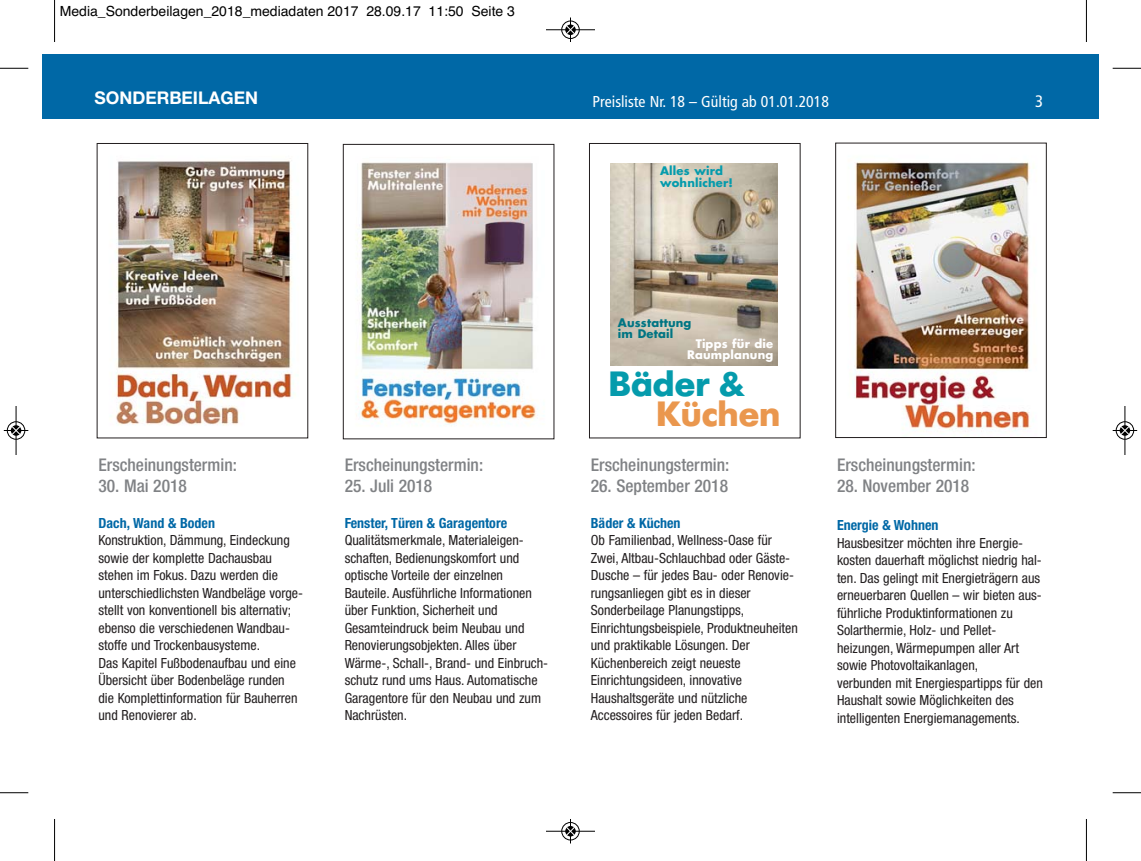
<style>
.page{position:relative;width:1141px;height:861px;background:#fff}
.page>*{position:absolute;margin:0;border:0;box-sizing:border-box;transform-origin:0 0}
.t1{font:700 36.75px "Futura SB";letter-spacing:-.01em;color:#059bac}
.t2{font:700 36.75px "Futura SB";letter-spacing:-.015em;color:#ea974e}
.t3{font:500 condensed 17.5px "Helvetica Neue";color:#808285}
.t4{font:700 17.5px "Helvetica Neue";color:#fff}
.t5{font:condensed 16.62px "Frutiger";color:#fff}
.t6{font:condensed 15.75px "Frutiger";color:#fff}
.t7{font:condensed 14px/17.5px "Helvetica Neue";color:#231f20}
.t8{font:14px "Helvetica";color:#000}
.t9{font:700 condensed 14px "Helvetica Neue";color:#0068a6}
.t10{font:700 condensed 14px "Helvetica Neue";color:#0068a6}
.t11{font:700 11.55px/10.8px "Futura";letter-spacing:.015em;color:#fff;text-align:right}
.t12{font:700 11.55px/11.7px "Futura";letter-spacing:.015em;color:#059bac}
.t13{font:700 11.55px/10.8px "Futura";letter-spacing:.015em;color:#007583}
</style>
<div class="page">
<img style="left:115px;top:160px;width:179px;height:266px">
<img style="left:356px;top:162px;width:182px;height:264px">
<div style="left:343px;top:144px;width:211px;height:295px;border:1px solid #231f20"></div>
<img style="left:848px;top:162px;width:183px;height:271px">
<div style="left:835px;top:143px;width:212px;height:295px;border:1px solid #231f20"></div>
<img style="left:610px;top:163px;width:167px;height:202px">
<div style="left:589px;top:143px;width:211px;height:295px;border:1px solid #231f20"></div>
<div style="left:42px;top:54px;width:1057px;height:65px;background:#0068a6"></div>
<hr style="left:54px;top:0;width:1px;height:42px;background:#000">
<svg style="left:0;top:68px;width:28px;height:1px"></svg>
<hr style="left:1086px;top:0;width:1px;height:42px;background:#000">
<svg style="left:1113px;top:68px;width:28px;height:1px"></svg>
<hr style="left:54px;top:819px;width:1px;height:42px;background:#000">
<svg style="left:0;top:792px;width:28px;height:1px"></svg>
<hr style="left:1086px;top:819px;width:1px;height:42px;background:#000">
<svg style="left:1113px;top:792px;width:28px;height:1px"></svg>
<div style="left:561px;top:20px;width:19px;height:19px;border:1px solid #fff;border-radius:50%"></div>
<hr style="left:546px;top:29px;width:49px;height:1px;background:#000">
<div style="left:562px;top:21px;width:17px;height:18px;border:1px solid #000;border-radius:50%"></div>
<svg style="left:566px;top:18px;width:9px;height:24px"></svg>
<div style="left:561px;top:822px;width:19px;height:18px;border:1px solid #fff;border-radius:50%"></div>
<hr style="left:546px;top:831px;width:49px;height:1px;background:#000">
<div style="left:562px;top:822px;width:17px;height:18px;border:1px solid #000;border-radius:50%"></div>
<svg style="left:566px;top:819px;width:9px;height:24px"></svg>
<div style="left:7px;top:421px;width:18px;height:19px;border:1px solid #fff;border-radius:50%"></div>
<hr style="left:16px;top:406px;width:1px;height:49px;background:#000">
<div style="left:7px;top:421px;width:18px;height:18px;border:1px solid #000;border-radius:50%"></div>
<svg style="left:4px;top:426px;width:24px;height:9px"></svg>
<div style="left:1116px;top:421px;width:18px;height:19px;border:1px solid #fff;border-radius:50%"></div>
<hr style="left:1125px;top:406px;width:1px;height:49px;background:#000">
<div style="left:1116px;top:421px;width:18px;height:18px;border:1px solid #000;border-radius:50%"></div>
<svg style="left:1113px;top:426px;width:24px;height:9px"></svg>
<p class="t8" style="left:60px;top:6px;width:457px">Media_Sonderbeilagen_2018_mediadaten 2017 28.09.17 11:50 Seite 3</p>
<p class="t4" style="left:95px;top:92px;width:165px">SONDERBEILAGEN</p>
<p class="t6" style="left:593px;top:96px;width:238px">Preisliste Nr. 18 – Gültig ab 01.01.2018</p>
<p class="t5" style="left:1035px;top:95px;width:9px">3</p>
<p class="t12" style="left:660px;top:166px;width:74px">Alles wird wohnlicher!</p>
<p class="t13" style="left:618px;top:318px;width:75px">Ausstattung im Detail</p>
<p class="t11" style="left:687px;top:339px;width:88px">Tipps für die<br>Raumplanung</p>
<p class="t3" style="left:98px;top:459px;width:140px">Erscheinungstermin:</p>
<p class="t3" style="left:98px;top:480px;width:90px">30. Mai 2018</p>
<p class="t9" style="left:98px;top:518px;width:118px">Dach, Wand &amp; Boden</p>
<p class="t7" style="left:98px;top:533px;width:206px">Konstruktion, Dämmung, Eindeckung sowie der komplette Dachausbau stehen im Fokus. Dazu werden die unterschiedlichsten Wandbeläge vorge&shy;stellt von konventionell bis alternativ; ebenso die verschiedenen Wandbau&shy;stoffe und Trockenbausysteme.<br>Das Kapitel Fußbodenaufbau und eine Übersicht über Bodenbeläge runden die Komplettinformation für Bauherren und Renovierer ab.</p>
<p class="t3" style="left:345px;top:458px;width:140px">Erscheinungstermin:</p>
<p class="t3" style="left:345px;top:479px;width:89px">25. Juli 2018</p>
<p class="t9" style="left:345px;top:518px;width:164px">Fenster, Türen &amp; Garagentore</p>
<p class="t7" style="left:345px;top:533px;width:205px">Qualitätsmerkmale, Materialeigen&shy;schaften, Bedienungskomfort und optische Vorteile der einzelnen Bauteile. Ausführliche Informationen über Funktion, Sicherheit und Gesamteindruck beim Neubau und Renovierungsobjekten. Alles über Wärme-, Schall-, Brand- und Einbruch&shy;schutz rund ums Haus. Automatische Garagentore für den Neubau und zum Nachrüsten.</p>
<h1 class="t1" style="left:608px;top:370px;width:138px">Bäder &amp;</h1>
<h1 class="t2" style="left:656px;top:400px;width:126px">Küchen</h1>
<p class="t3" style="left:591px;top:459px;width:140px">Erscheinungstermin:</p>
<p class="t3" style="left:591px;top:480px;width:139px">26. September 2018</p>
<p class="t9" style="left:591px;top:518px;width:91px">Bäder &amp; Küchen</p>
<p class="t7" style="left:591px;top:533px;width:209px">Ob Familienbad, Wellness-Oase für Zwei, Altbau-Schlauchbad oder Gäste-Dusche – für jedes Bau- oder Renovie&shy;rungsanliegen gibt es in dieser Sonderbeilage Planungstipps, Einrichtungsbeispiele, Produktneuheiten und praktikable Lösungen. Der Küchenbereich zeigt neueste Einrichtungsideen, innovative Haushaltsgeräte und nützliche Accessoires für jeden Bedarf.</p>
<p class="t3" style="left:837px;top:459px;width:140px">Erscheinungstermin:</p>
<p class="t3" style="left:837px;top:480px;width:134px">28. November 2018</p>
<p class="t10" style="left:837px;top:517px;width:103px">Energie &amp; Wohnen</p>
<p class="t7" style="left:837px;top:535px;width:207px">Hausbesitzer möchten ihre Energie&shy;kosten dauerhaft möglichst niedrig hal&shy;ten. Das gelingt mit Energieträgern aus erneuerbaren Quellen – wir bieten aus&shy;führliche Produktinformationen zu Solarthermie, Holz- und Pellet&shy;heizungen, Wärmepumpen aller Art sowie Photovoltaikanlagen,<br>verbunden mit Energiespartipps für den Haushalt sowie Möglichkeiten des intelligenten Energiemanagements.</p>
</div>
